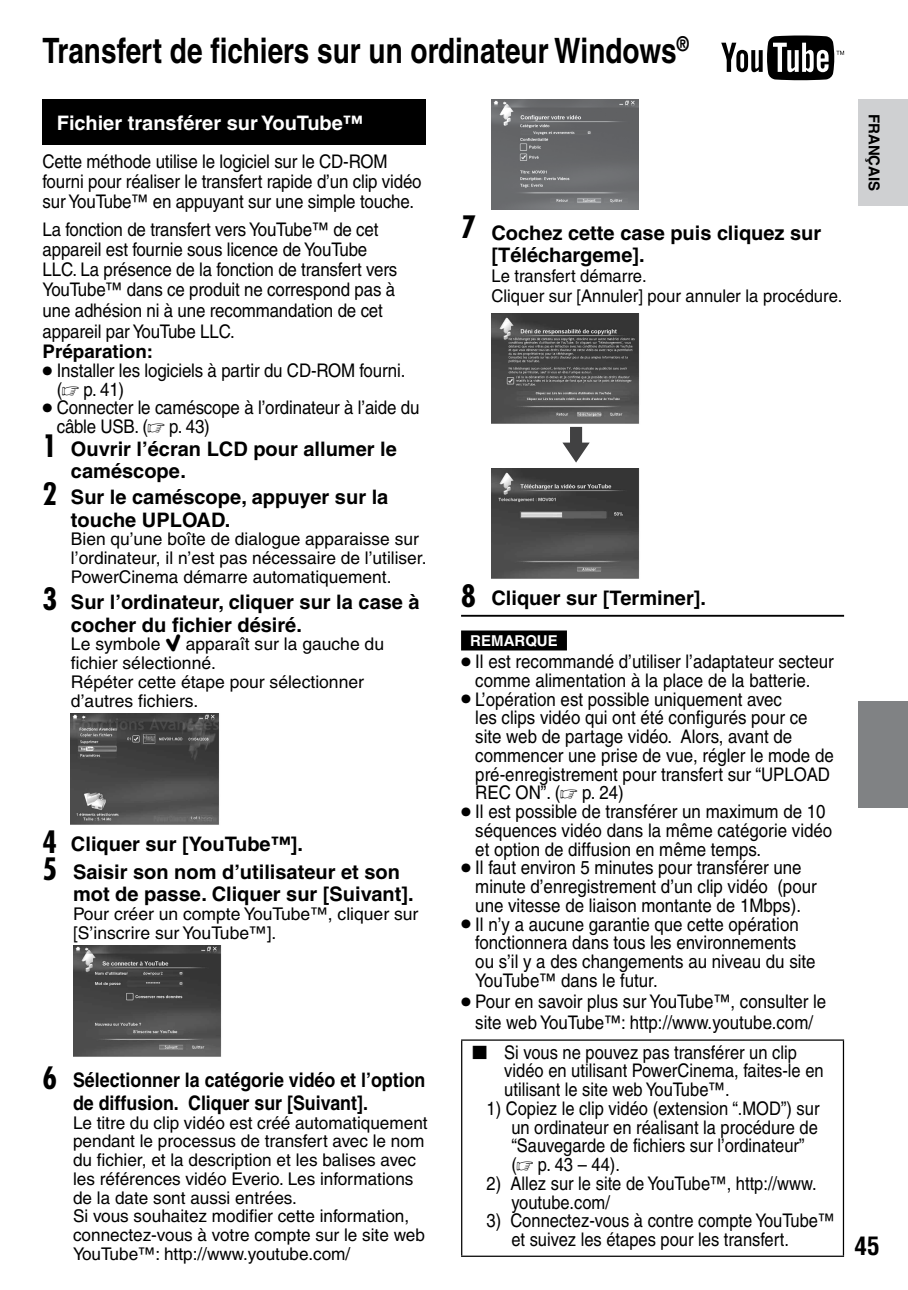
<style>
.page{position:relative;width:908px;height:1290px;background:#fff}
.page>*{position:absolute;margin:0;border:0;box-sizing:border-box;transform-origin:0 0}
.t1{font:700 35px "Helvetica";color:#000;scale:.8 1}
.t2{font:700 condensed 25px "Helvetica";color:#000}
.t3{font:700 20px/22.5px "Helvetica";color:#000}
.t4{font:700 20px/22.5px "Helvetica";color:#000;scale:.89 1}
.t5{font:700 20px "Helvetica";color:#fff}
.t6{font:18.75px/18.8px "Helvetica";color:#000;scale:.9 1}
.t7{font:18.75px/18.8px "Helvetica";color:#000;scale:.88 1}
.t8{font:700 18.75px "Helvetica";color:#000}
.t9{font:17.5px/18.8px "Helvetica";color:#000}
.t10{font:17.5px/20px "Helvetica";color:#000;scale:.95 1}
.t11{font:700 15px "Helvetica";color:#000}
.t12{font:700 15px "Helvetica";color:#fff}
.s1{font-size:28px}
.s2{font-family:"Universal Newswith Comm Pi"}
.s3{font-family:"Futura";font-stretch:condensed;font-size:30px}
.s4{font-family:"Everio Font";font-size:19.25px}
.s5{font-family:"Everio Font M8";font-size:22px}
</style>
<div class="page">
<div style="left:858px;top:702px;width:49px;height:106px;background:#808284"></div>
<div style="left:858px;top:99px;width:49px;height:107px;background:#cfd0d2"></div>
<div style="left:43px;top:99px;width:382px;height:45px;background:#000"></div>
<img style="left:71px;top:714px;width:149px;height:111px">
<img style="left:73px;top:946px;width:149px;height:111px">
<hr style="left:461px;top:615px;width:382px;height:2px;background:#000">
<div style="left:461px;top:630px;width:105px;height:20px;background:#000"></div>
<img style="left:491px;top:99px;width:147px;height:110px">
<img style="left:491px;top:313px;width:149px;height:111px">
<svg style="left:562px;top:427px;width:27px;height:36px"></svg>
<img style="left:491px;top:468px;width:149px;height:111px">
<hr style="left:461px;top:1039px;width:382px;height:2px;background:#000">
<hr style="left:461px;top:1041px;width:1px;height:215px;background:#000">
<hr style="left:842px;top:1041px;width:1px;height:215px;background:#000">
<hr style="left:461px;top:1256px;width:382px;height:1px;background:#000">
<svg style="left:721px;top:35px;width:122px;height:45px"></svg>
<h1 class="t1" style="left:43px;top:29px;width:809px">Transfert de fichiers sur un ordinateur Windows<sup>®</sup></h1>
<p class="t5" style="left:57px;top:110px;width:307px">Fichier transférer sur YouTube™</p>
<p class="t6" style="left:43px;top:152px;width:422px;line-height:20px">Cette méthode utilise le logiciel sur le CD-ROM fourni pour réaliser le transfert rapide d’un clip vidéo sur YouTube™ en appuyant sur une simple touche.</p>
<p class="t6" style="left:43px;top:219px;width:395px;line-height:20.5px">La fonction de transfert vers YouTube™ de cet appareil est fournie sous licence de YouTube LLC. La présence de la fonction de transfert vers YouTube™ dans ce produit ne correspond pas à une adhésion ni à une recommandation de cet appareil par YouTube LLC.</p>
<p class="t8" style="left:43px;top:340px;width:112px">Préparation:</p>
<p class="t6" style="left:57px;top:361px;width:389px;text-indent:-14px"><span class="s1">•</span> Installer les logiciels à partir du CD-ROM fourni. (<span class="s2">Z</span> p. 41)</p>
<p class="t6" style="left:57px;top:398px;width:404px;text-indent:-14px"><span class="s1">•</span> Connecter le caméscope à l’ordinateur à l’aide du câble USB. (<span class="s2">Z</span> p. 43)</p>
<p class="t3" style="left:71px;top:437px;width:327px;text-indent:-28px"><span class="s3">1</span> Ouvrir l’écran LCD pour allumer le caméscope.</p>
<p class="t3" style="left:71px;top:486px;width:319px;text-indent:-28px"><span class="s3">2</span> Sur le caméscope, appuyer sur la touche UPLOAD.</p>
<p class="t9" style="left:71px;top:530px;width:357px">Bien qu’une boîte de dialogue apparaisse sur l’ordinateur, il n’est pas nécessaire de l’utiliser.<br>PowerCinema démarre automatiquement.</p>
<p class="t3" style="left:71px;top:590px;width:350px;text-indent:-28px"><span class="s3">3</span> Sur l’ordinateur, cliquer sur la case à cocher du fichier désiré.</p>
<p class="t9" style="left:71px;top:635px;width:314px">Le symbole <span class="s4">s</span> apparaît sur la gauche du fichier sélectionné.<br>Répéter cette étape pour sélectionner d’autres fichiers.</p>
<p class="t3" style="left:43px;top:830px;width:359px;line-height:27.2px"><span class="s3">4</span> Cliquer sur [YouTube™].<br><span class="s3">5</span> Saisir son nom d’utilisateur et son</p>
<p class="t3" style="left:73px;top:882px;width:342px">mot de passe. Cliquer sur [Suivant].</p>
<p class="t9" style="left:73px;top:904px;width:347px">Pour créer un compte YouTube™, cliquer sur [S’inscrire sur YouTube™].</p>
<p class="t4" style="left:73px;top:1069px;width:397px;text-indent:-30px"><span class="s3">6</span> Sélectionner la catégorie vidéo et l’option de diffusion. Cliquer sur [Suivant].</p>
<p class="t9" style="left:73px;top:1113px;width:356px">Le titre du clip vidéo est créé automatiquement pendant le processus de transfert avec le nom du fichier, et la description et les balises avec les références vidéo Everio. Les informations de la date sont aussi entrées.<br>Si vous souhaitez modifier cette information, connectez-vous à votre compte sur le site web YouTube™: http://www.youtube.com/</p>
<p class="t3" style="left:491px;top:221px;width:331px;text-indent:-30px"><span class="s3">7</span> Cochez cette case puis cliquez sur [Téléchargeme].</p>
<p class="t10" style="left:491px;top:266px;width:370px">Le transfert démarre.<br>Cliquer sur [Annuler] pour annuler la procédure.</p>
<p class="t11" style="left:883px;top:114px;width:79px;rotate:90deg">FRANÇAIS</p>
<p class="t3" style="left:461px;top:587px;width:246px"><span class="s3">8</span> Cliquer sur [Terminer].</p>
<p class="t12" style="left:470px;top:631px;width:89px">REMARQUE</p>
<p class="t6" style="left:461px;top:652px;width:415px;text-align:center"><span class="s1">•</span> Il est recommandé d’utiliser l’adaptateur secteur comme alimentation à la place de la batterie.</p>
<p class="t6" style="left:475px;top:690px;width:400px;text-indent:-14px"><span class="s1">•</span> L’opération est possible uniquement avec<br>les clips vidéo qui ont été configurés pour ce site web de partage vidéo. Alors, avant de commencer une prise de vue, régler le mode de pré-enregistrement pour transfert sur “UPLOAD REC ON”. (<span class="s2">Z</span> p. 24)</p>
<p class="t6" style="left:475px;top:802px;width:398px;text-indent:-14px"><span class="s1">•</span> Il est possible de transférer un maximum de 10 séquences vidéo dans la même catégorie vidéo et option de diffusion en même temps.</p>
<p class="t6" style="left:475px;top:858px;width:381px;text-indent:-14px"><span class="s1">•</span> Il faut environ 5 minutes pour transférer une minute d’enregistrement d’un clip vidéo (pour une vitesse de liaison montante de 1Mbps).</p>
<p class="t6" style="left:475px;top:915px;width:379px;text-indent:-14px"><span class="s1">•</span> Il n’y a aucune garantie que cette opération fonctionnera dans tous les environnements ou s’il y a des changements au niveau du site YouTube™ dans le futur.</p>
<p class="t6" style="left:461px;top:991px;width:407px;line-height:21.2px;text-align:center"><span class="s1">•</span> Pour en savoir plus sur YouTube™, consulter le site web YouTube™: http://www.youtube.com/</p>
<p class="t7" style="left:504px;top:1043px;width:364px;text-indent:-35px"><span class="s5">L</span> Si vous ne pouvez pas transférer un clip vidéo en utilisant PowerCinema, faites-le en utilisant le site web YouTube™.</p>
<p class="t7" style="left:511px;top:1099px;width:351px;text-indent:-25px">1) Copiez le clip vidéo (extension “.MOD”) sur un ordinateur en réalisant la procédure de “Sauvegarde de fichiers sur l’ordinateur” (<span class="s2">Z</span> p. 43 – 44).</p>
<p class="t7" style="left:511px;top:1174px;width:348px;text-indent:-25px">2) Allez sur le site de YouTube™, http://www. youtube.com/</p>
<p class="t7" style="left:511px;top:1211px;width:369px;text-indent:-25px">3) Connectez-vous à contre compte YouTube™ et suivez les étapes pour les transfert.</p>
<h2 class="t2" style="left:854px;top:1230px;width:13px">45</h2>
</div>
